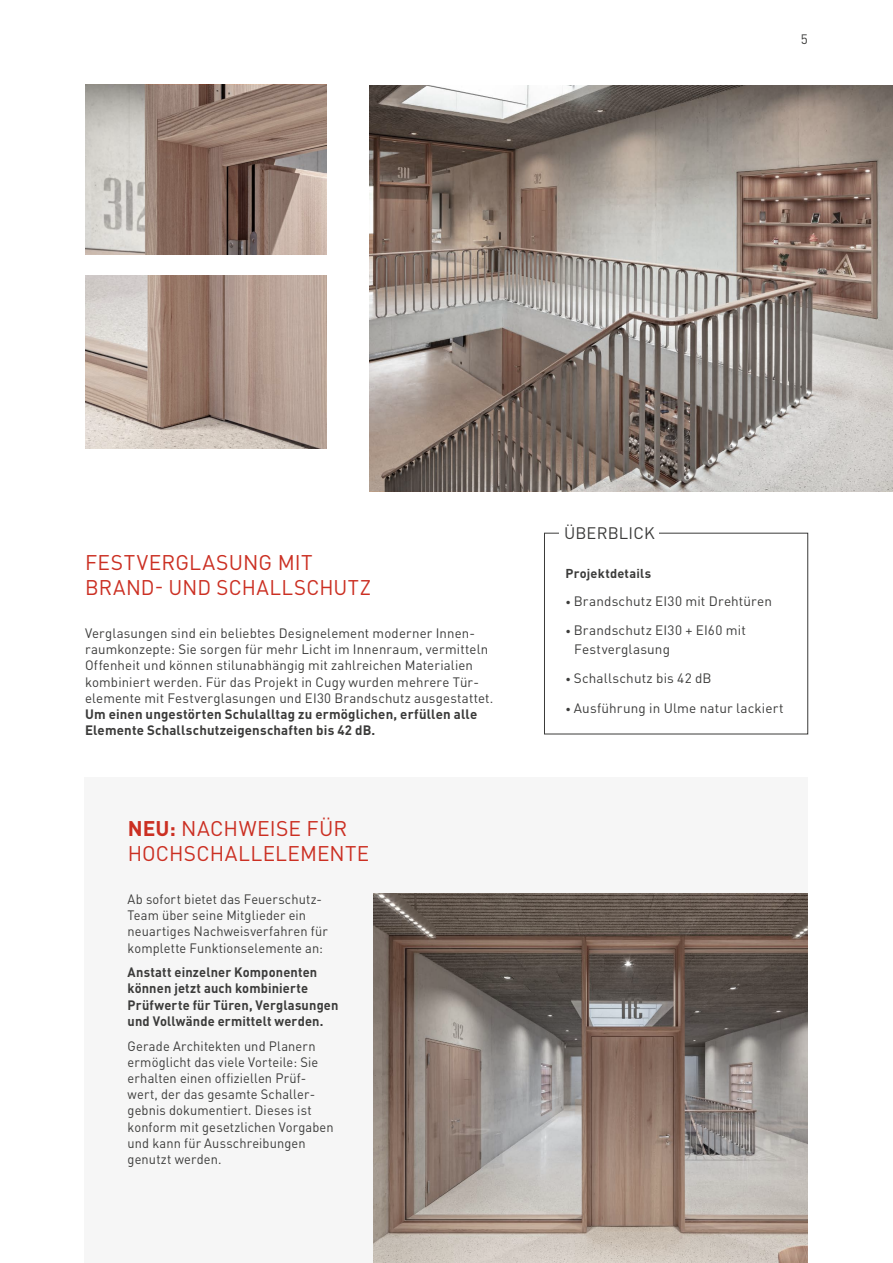
<style>
.page{position:relative;width:893px;height:1263px;background:#fff}
.page>*{position:absolute;margin:0;border:0;box-sizing:border-box;transform-origin:0 0}
.t1{font:21px/25.2px "DIN Pro";letter-spacing:.015em;color:#cb2f22}
.t2{font:16.5px "DIN Pro";letter-spacing:.01em;color:#3b3b3a}
.t3{font:13.5px/16.2px "DIN Pro";letter-spacing:.01em;color:#3b3b3a}
.t4{font:13.5px/16.2px "DIN Pro";letter-spacing:.01em;color:#3b3b3a;scale:.95 1}
.t5{font:700 13.5px/16.2px "DIN Pro";letter-spacing:.01em;color:#3b3b3a;scale:.95 1}
.t6{font:700 13.5px/16.2px "DIN Pro";letter-spacing:.01em;color:#3b3b3a}
.t7{font:700 12.75px "DIN Pro";letter-spacing:.015em;color:#3b3b3a}
.s1{font-weight:700}
.s2{font-size:10.5px}
</style>
<div class="page">
<div style="left:544px;top:533px;width:264px;height:201px;border:1px solid #3b3b3a"></div>
<div style="left:560px;top:527px;width:99px;height:14px;background:#fff"></div>
<div style="left:85px;top:777px;width:723px;height:486px;background:#f6f6f6"></div>
<svg style="left:85px;top:85px;width:242px;height:363px;background:#af9d93"></svg>
<svg style="left:369px;top:85px;width:524px;height:406px;background:#968c85"></svg>
<svg style="left:373px;top:893px;width:435px;height:370px;background:#8c8078"></svg>
<p class="t3" style="left:801px;top:31px;width:9px">5</p>
<h1 class="t1" style="left:85px;top:549px;width:287px">FESTVERGLASUNG MIT<br>BRAND- UND SCHALLSCHUTZ</h1>
<p class="t3" style="left:85px;top:624px;width:410px">Verglasungen sind ein beliebtes Designelement moderner Innen&shy;raumkonzepte: Sie sorgen für mehr Licht im Innenraum, vermitteln Offenheit und können stilunabhängig mit zahlreichen Materialien kombiniert werden. Für das Projekt in Cugy wurden mehrere Tür&shy;elemente mit Festverglasungen und EI30 Brandschutz ausgestattet.</p>
<p class="t6" style="left:85px;top:705px;width:394px">Um einen ungestörten Schulalltag zu ermöglichen, erfüllen alle<br>Elemente Schallschutzeigenschaften bis 42 dB.</p>
<h1 class="t1" style="left:128px;top:814px;width:243px"><span class="s1">NEU:</span> NACHWEISE FÜR<br>HOCHSCHALLELEMENTE</h1>
<p class="t4" style="left:128px;top:890px;width:212px">Ab sofort bietet das Feuerschutz-Team über seine Mitglieder ein neuartiges Nachweisverfahren für komplette Funktionselemente an:</p>
<p class="t5" style="left:128px;top:964px;width:223px">Anstatt einzelner Komponenten können jetzt auch kombinierte<br>Prüfwerte für Türen, Verglasungen und Vollwände ermittelt werden.</p>
<p class="t4" style="left:128px;top:1037px;width:219px">Gerade Architekten und Planern ermöglicht das viele Vorteile: Sie erhalten einen offiziellen Prüf&shy;wert, der das gesamte Schaller&shy;gebnis dokumentiert. Dieses ist konform mit gesetzlichen Vorgaben und kann für Ausschreibungen genutzt werden.</p>
<p class="t2" style="left:564px;top:522px;width:92px">ÜBERBLICK</p>
<p class="t7" style="left:566px;top:565px;width:87px">Projektdetails</p>
<p class="t3" style="left:566px;top:592px;width:208px"><span class="s2">•</span> Brandschutz EI30 mit Drehtüren</p>
<p class="t3" style="left:574px;top:621px;width:173px;line-height:18.5px;text-indent:-9px"><span class="s2">•</span> Brandschutz EI30 + EI60 mit<br>Festverglasung</p>
<p class="t3" style="left:566px;top:670px;width:147px"><span class="s2">•</span> Schallschutz bis 42 dB</p>
<p class="t3" style="left:566px;top:699px;width:220px"><span class="s2">•</span> Ausführung in Ulme natur lackiert</p>
</div>
